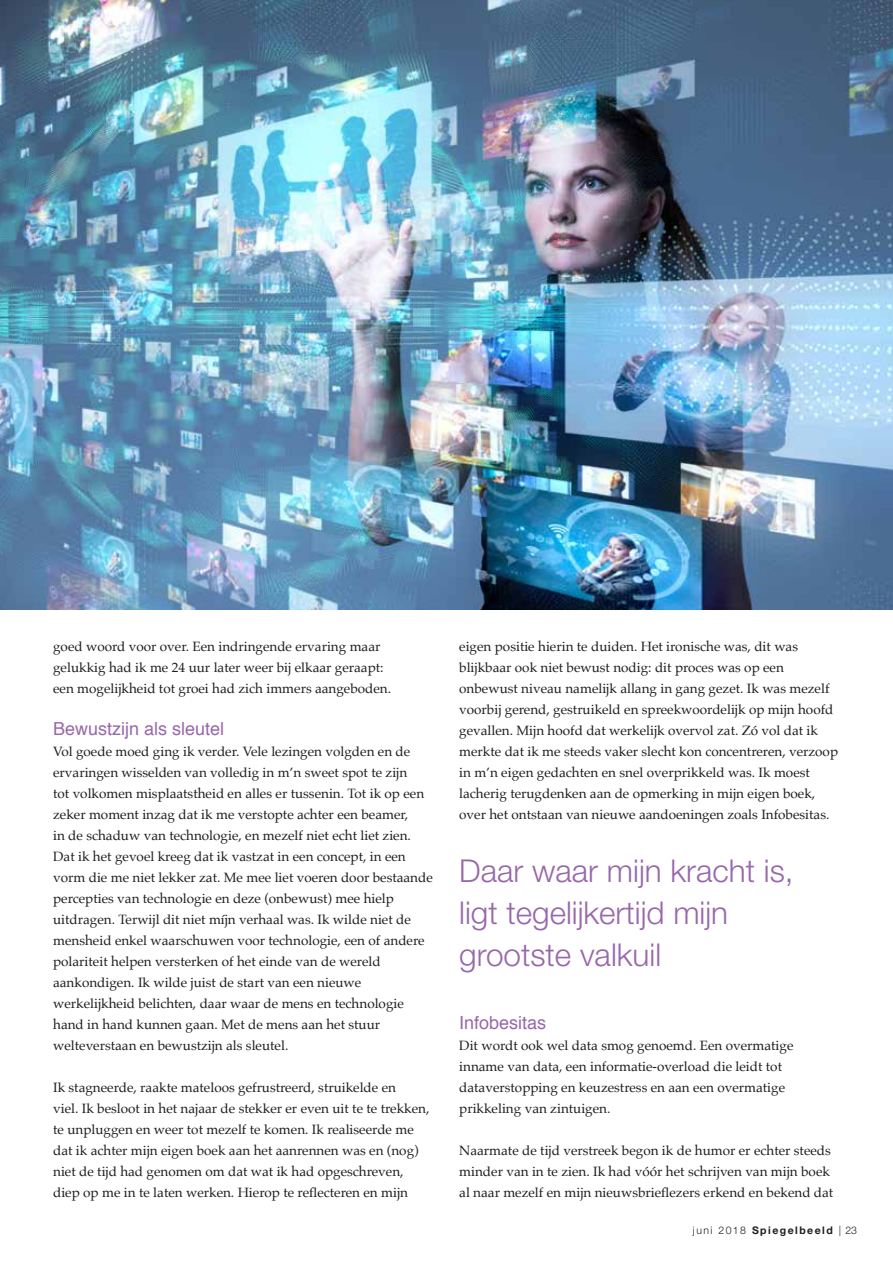
<style>
.page{position:relative;width:893px;height:1263px;background:#fff}
.page>*{position:absolute;margin:0;border:0;box-sizing:border-box;transform-origin:0 0}
.t1{font:300 31.5px/42px "Helvetica Neue";color:#9868aa}
.t2{font:18px "Helvetica";color:#9868aa}
.t3{font:13.5px/21px "Palatino";color:#1d1d1b}
.t4{font:700 10.5px "Helvetica Neue";letter-spacing:.14em;color:#1d1d1b}
.s1{font-weight:300}
</style>
<div class="page">
<img style="left:0;top:0;width:893px;height:609px">
<p class="t3" style="left:53px;top:636px;width:340px">goed woord voor over. Een indringende ervaring maar gelukkig had ik me 24 uur later weer bij elkaar geraapt: een mogelijkheid tot groei had zich immers aangeboden.</p>
<h2 class="t2" style="left:53px;top:715px;width:173px">Bewustzijn als sleutel</h2>
<p class="t3" style="left:53px;top:741px;width:381px">Vol goede moed ging ik verder. Vele lezingen volgden en de ervaringen wisselden van volledig in m’n sweet spot te zijn<br>tot volkomen misplaatstheid en alles er tussenin. Tot ik op een zeker moment inzag dat ik me verstopte achter een beamer,<br>in de schaduw van technologie, en mezelf niet echt liet zien.<br>Dat ik het gevoel kreeg dat ik vastzat in een concept, in een vorm die me niet lekker zat. Me mee liet voeren door bestaande percepties van technologie en deze (onbewust) mee hielp uitdragen. Terwijl dit niet míjn verhaal was. Ik wilde niet de mensheid enkel waarschuwen voor technologie, een of andere polariteit helpen versterken of het einde van de wereld aankondigen. Ik wilde juist de start van een nieuwe werkelijkheid belichten, daar waar de mens en technologie hand in hand kunnen gaan. Met de mens aan het stuur welteverstaan en bewustzijn als sleutel.</p>
<p class="t3" style="left:53px;top:1077px;width:378px">Ik stagneerde, raakte mateloos gefrustreerd, struikelde en<br>viel. Ik besloot in het najaar de stekker er even uit te te trekken, te unpluggen en weer tot mezelf te komen. Ik realiseerde me dat ik achter mijn eigen boek aan het aanrennen was en (nog) niet de tijd had genomen om dat wat ik had opgeschreven, diep op me in te laten werken. Hierop te reflecteren en mijn</p>
<p class="t3" style="left:459px;top:636px;width:380px">eigen positie hierin te duiden. Het ironische was, dit was blijkbaar ook niet bewust nodig: dit proces was op een onbewust niveau namelijk allang in gang gezet. Ik was mezelf voorbij gerend, gestruikeld en spreekwoordelijk op mijn hoofd gevallen. Mijn hoofd dat werkelijk overvol zat. Zó vol dat ik merkte dat ik me steeds vaker slecht kon concentreren, verzoop in m’n eigen gedachten en snel overprikkeld was. Ik moest lacherig terugdenken aan de opmerking in mijn eigen boek, over het ontstaan van nieuwe aandoeningen zoals Infobesitas.</p>
<h1 class="t1" style="left:459px;top:849px;width:336px">Daar waar mijn kracht is, ligt tegelijkertijd mijn grootste valkuil</h1>
<h2 class="t2" style="left:459px;top:1009px;width:89px">Infobesitas</h2>
<p class="t3" style="left:459px;top:1035px;width:336px">Dit wordt ook wel data smog genoemd. Een overmatige inname van data, een informatie-overload die leidt tot dataverstopping en keuzestress en aan een overmatige prikkeling van zintuigen.</p>
<p class="t3" style="left:459px;top:1140px;width:376px">Naarmate de tijd verstreek begon ik de humor er echter steeds minder van in te zien. Ik had vóór het schrijven van mijn boek al naar mezelf en mijn nieuwsbrieflezers erkend en bekend dat</p>
<p class="t4" style="left:693px;top:1223px;width:166px"><span class="s1">juni 2018</span> Spiegelbeeld <span class="s1">| 23</span></p>
</div>
